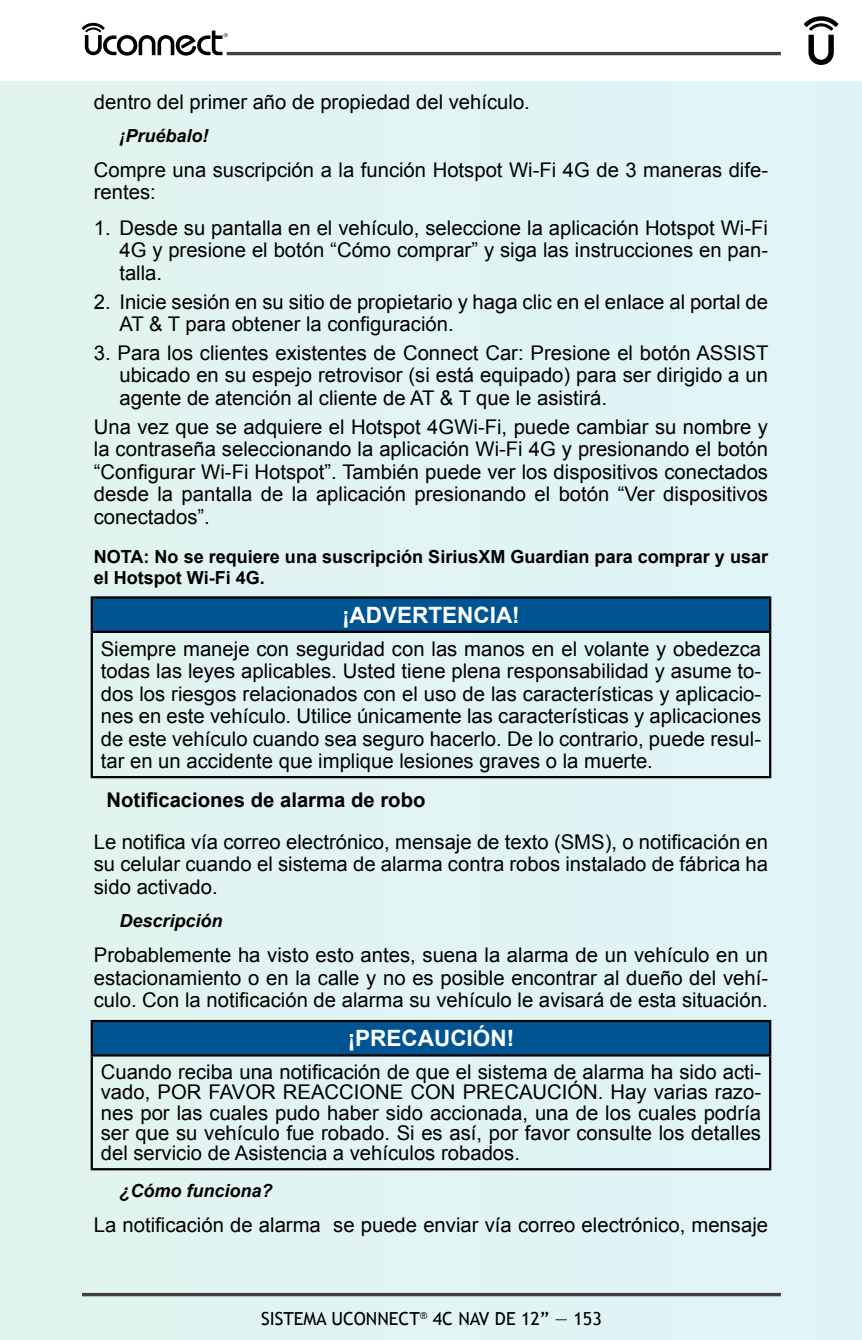
<style>
.page{position:relative;width:862px;height:1340px;background:#fff}
.page>*{position:absolute;margin:0;border:0;box-sizing:border-box;transform-origin:0 0}
.Adver_Preca_Título{font:700 22.5px "Arial";color:#fff}
._4_Normal{font:20.25px/22.5px "Arial";color:#000;text-align:justify}
._5_Números{font:20.25px/22.5px "Arial";color:#000;text-align:justify}
.Adver_Preca_Texto{font:20.25px/20.2px "Arial";color:#000;text-align:justify}
._3_Tercer_sub{font:700 20.25px "Arial";color:#000}
._6_NOTA{font:700 18px/20.2px "Arial";color:#000}
._3a_Negritas{font:italic 700 18px "Arial";color:#000}
.t1{font:18px "Trebuchet MS";color:#000}
</style>
<div class="page">
<div style="left:0;top:81px;width:861px;height:1258px;background:#e2f4f3"></div>
<svg style="left:82px;top:23px;width:145px;height:33px"></svg>
<svg style="left:804px;top:16px;width:34px;height:49px"></svg>
<hr style="left:226px;top:52px;width:554px;height:3px;background:#404041">
<svg style="left:82px;top:1292px;width:698px;height:4px;background:#646869"></svg>
<div style="left:92px;top:597px;width:677px;height:35px;background:#005492"></div>
<hr style="left:91px;top:596px;width:679px;height:2px;background:#000">
<hr style="left:91px;top:598px;width:2px;height:32px;background:#000">
<hr style="left:768px;top:598px;width:2px;height:32px;background:#000">
<hr style="left:91px;top:630px;width:679px;height:3px;background:#000">
<hr style="left:91px;top:633px;width:2px;height:143px;background:#000">
<hr style="left:768px;top:633px;width:2px;height:143px;background:#000">
<hr style="left:91px;top:776px;width:679px;height:2px;background:#000">
<div style="left:92px;top:1021px;width:677px;height:34px;background:#005492"></div>
<hr style="left:91px;top:1019px;width:679px;height:3px;background:#000">
<hr style="left:91px;top:1022px;width:2px;height:32px;background:#000">
<hr style="left:768px;top:1022px;width:2px;height:32px;background:#000">
<hr style="left:91px;top:1054px;width:679px;height:2px;background:#000">
<hr style="left:91px;top:1056px;width:2px;height:112px;background:#000">
<hr style="left:768px;top:1056px;width:2px;height:112px;background:#000">
<hr style="left:91px;top:1168px;width:679px;height:2px;background:#000">
<p class="_4_Normal" style="left:94px;top:90px;width:433px">dentro del primer año de propiedad del vehículo.</p>
<p class="_3a_Negritas" style="left:119px;top:123px;width:91px">¡Pruébalo!</p>
<p class="_4_Normal" style="left:94px;top:159px;width:675px">Compre una suscripción a la función Hotspot Wi-Fi 4G de 3 maneras dife&shy;rentes:</p>
<p class="_5_Números" style="left:119px;top:216px;width:649px;text-indent:-26px">1. Desde su pantalla en el vehículo, seleccione la aplicación Hotspot Wi-Fi 4G y presione el botón “Cómo comprar” y siga las instrucciones en pan&shy;talla.</p>
<p class="_5_Números" style="left:119px;top:290px;width:650px;text-indent:-26px">2. Inicie sesión en su sitio de propietario y haga clic en el enlace al portal de<br>AT &amp; T para obtener la configuración.</p>
<p class="_5_Números" style="left:119px;top:342px;width:650px;text-indent:-26px">3. Para los clientes existentes de Connect Car: Presione el botón ASSIST ubicado en su espejo retrovisor (si está equipado) para ser dirigido a un agente de atención al cliente de AT &amp; T que le asistirá.</p>
<p class="_4_Normal" style="left:94px;top:416px;width:675px">Una vez que se adquiere el Hotspot 4GWi-Fi, puede cambiar su nombre y la contraseña seleccionando la aplicación Wi-Fi 4G y presionando el botón “Configurar Wi-Fi Hotspot”. También puede ver los dispositivos conectados desde la pantalla de la aplicación presionando el botón “Ver dispositivos conectados”.</p>
<p class="_6_NOTA" style="left:94px;top:547px;width:675px">NOTA: No se requiere una suscripción SiriusXM Guardian para comprar y usar el Hotspot Wi-Fi 4G.</p>
<p class="Adver_Preca_Título" style="left:342px;top:600px;width:179px">¡ADVERTENCIA!</p>
<p class="_4_Normal" style="left:101px;top:637px;width:661px">Siempre maneje con seguridad con las manos en el volante y obedezca todas las leyes aplicables. Usted tiene plena responsabilidad y asume to&shy;dos los riesgos relacionados con el uso de las características y aplicacio&shy;nes en este vehículo. Utilice únicamente las características y aplicaciones de este vehículo cuando sea seguro hacerlo. De lo contrario, puede resul&shy;tar en un accidente que implique lesiones graves o la muerte.</p>
<p class="_3_Tercer_sub" style="left:107px;top:786px;width:320px">Notificaciones de alarma de robo</p>
<p class="_4_Normal" style="left:94px;top:830px;width:675px">Le notifica vía correo electrónico, mensaje de texto (SMS), o notificación en su celular cuando el sistema de alarma contra robos instalado de fábrica ha sido activado.</p>
<p class="_3a_Negritas" style="left:119px;top:908px;width:105px">Descripción</p>
<p class="_4_Normal" style="left:94px;top:944px;width:675px">Probablemente ha visto esto antes, suena la alarma de un vehículo en un estacionamiento o en la calle y no es posible encontrar al dueño del vehí&shy;culo. Con la notificación de alarma su vehículo le avisará de esta situación.</p>
<p class="Adver_Preca_Título" style="left:347px;top:1023px;width:168px">¡PRECAUCIÓN!</p>
<p class="Adver_Preca_Texto" style="left:101px;top:1062px;width:661px">Cuando reciba una notificación de que el sistema de alarma ha sido acti&shy;vado, POR FAVOR REACCIONE CON PRECAUCIÓN. Hay varias razo&shy;nes por las cuales pudo haber sido accionada, una de los cuales podría ser que su vehículo fue robado. Si es así, por favor consulte los detalles del servicio de Asistencia a vehículos robados.</p>
<p class="_3a_Negritas" style="left:119px;top:1178px;width:155px">¿Cómo funciona?</p>
<p class="_4_Normal" style="left:94px;top:1214px;width:675px">La notificación de alarma se puede enviar vía correo electrónico, mensaje</p>
<p class="t1" style="left:261px;top:1307px;width:342px">SISTEMA UCONNECT<sup>®</sup> 4C NAV DE 12” — 153</p>
</div>
